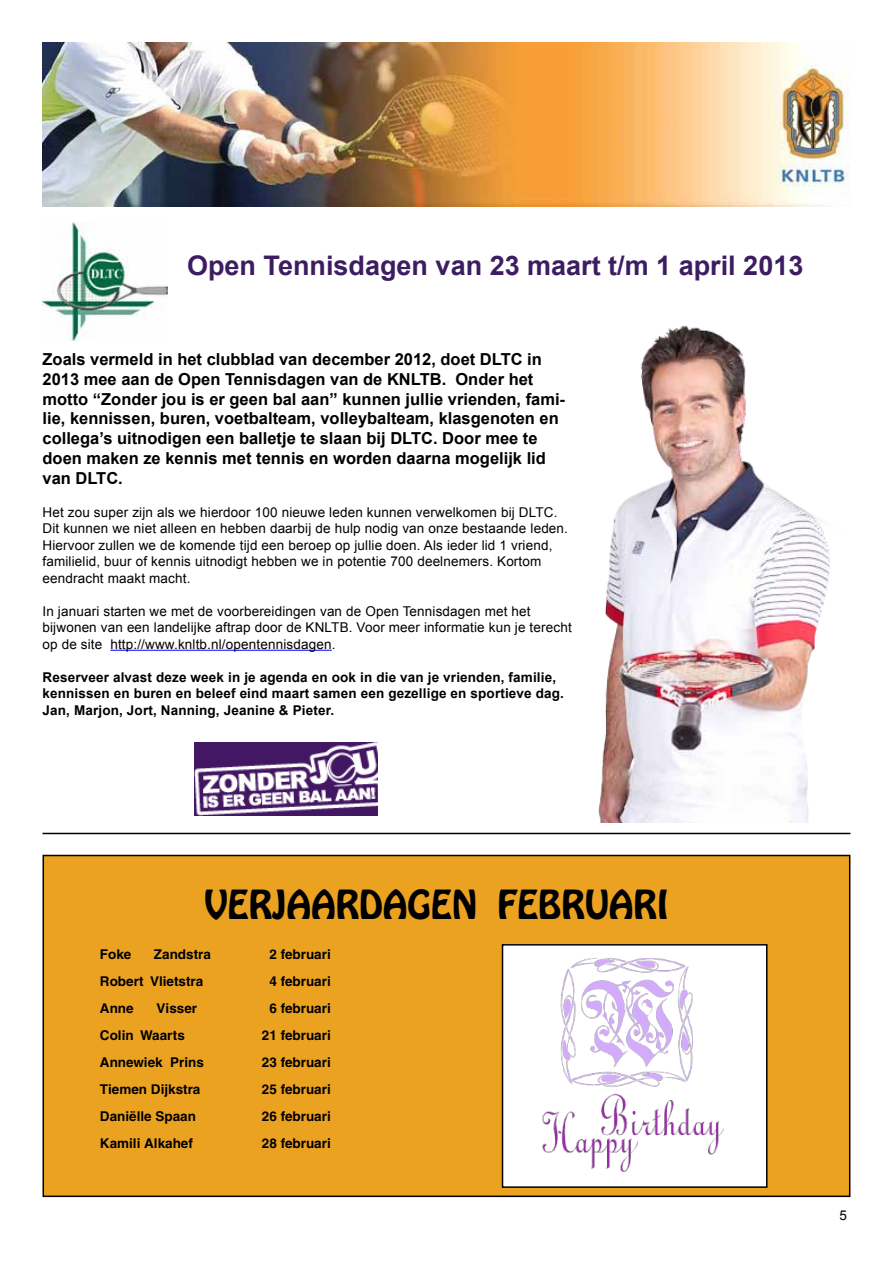
<style>
.page{position:relative;width:893px;height:1263px;background:#fff}
.page>*{position:absolute;margin:0;border:0;box-sizing:border-box;transform-origin:0 0}
.t1{font:35.4px "Hobo Std";color:#000}
.t2{font:700 27px "Arial";color:#3d1d61}
.t3{font:700 16.5px/19.8px "Arial";color:#000}
.t4{font:13.5px/16.5px "Arial";letter-spacing:.01em;color:#000}
.t5{font:700 13.5px "Helvetica";color:#000}
.t6{font:700 13.5px/16.5px "Arial";letter-spacing:.01em;color:#000}
</style>
<div class="page">
<div style="left:43px;top:855px;width:807px;height:341px;background:#eca221"></div>
<div style="left:43px;top:855px;width:807px;height:342px;border:2px solid #000"></div>
<hr style="left:110px;top:650px;width:222px;height:1px;background:#00f">
<img style="left:195px;top:742px;width:182px;height:73px">
<img style="left:43px;top:222px;width:124px;height:118px">
<img style="left:598px;top:325px;width:232px;height:498px">
<img style="left:43px;top:43px;width:806px;height:164px">
<div style="left:502px;top:945px;width:265px;height:242px;background:#fff"></div>
<div style="left:502px;top:944px;width:265px;height:244px;border:2px solid #000"></div>
<img style="left:542px;top:959px;width:181px;height:212px">
<hr style="left:43px;top:833px;width:807px;height:1px;background:#000">
<h2 class="t2" style="left:187px;top:247px;width:618px">Open Tennisdagen van 23 maart t/m 1 april 2013</h2>
<p class="t3" style="left:43px;top:350px;width:524px">Zoals vermeld in het clubblad van december 2012, doet DLTC in 2013 mee aan de Open Tennisdagen van de KNLTB. Onder het motto “Zonder jou is er geen bal aan” kunnen jullie vrienden, fami&shy;lie, kennissen, buren, voetbalteam, volleybalteam, klasgenoten en collega’s uitnodigen een balletje te slaan bij DLTC. Door mee te doen maken ze kennis met tennis en worden daarna mogelijk lid van DLTC.</p>
<p class="t4" style="left:43px;top:504px;width:527px">Het zou super zijn als we hierdoor 100 nieuwe leden kunnen verwelkomen bij DLTC.<br>Dit kunnen we niet alleen en hebben daarbij de hulp nodig van onze bestaande leden.<br>Hiervoor zullen we de komende tijd een beroep op jullie doen. Als ieder lid 1 vriend, familielid, buur of kennis uitnodigt hebben we in potentie 700 deelnemers. Kortom eendracht maakt macht.</p>
<p class="t4" style="left:43px;top:603px;width:531px">In januari starten we met de voorbereidingen van de Open Tennisdagen met het bijwonen van een landelijke aftrap door de KNLTB. Voor meer informatie kun je terecht op de site http://www.knltb.nl/opentennisdagen.</p>
<p class="t6" style="left:43px;top:669px;width:523px">Reserveer alvast deze week in je agenda en ook in die van je vrienden, familie, kennissen en buren en beleef eind maart samen een gezellige en sportieve dag.<br>Jan, Marjon, Jort, Nanning, Jeanine &amp; Pieter.</p>
<h1 class="t1" style="left:205px;top:880px;width:465px">VERJAARDAGEN FEBRUARI</h1>
<p class="t5" style="left:100px;top:946px;width:33px">Foke</p>
<p class="t5" style="left:154px;top:946px;width:59px">Zandstra</p>
<p class="t5" style="left:269px;top:946px;width:63px">2 februari</p>
<p class="t5" style="left:100px;top:973px;width:105px">Robert Vlietstra</p>
<p class="t5" style="left:269px;top:973px;width:63px">4 februari</p>
<p class="t5" style="left:100px;top:1000px;width:35px">Anne</p>
<p class="t5" style="left:157px;top:1000px;width:42px">Visser</p>
<p class="t5" style="left:269px;top:1000px;width:63px">6 februari</p>
<p class="t5" style="left:100px;top:1027px;width:86px">Colin Waarts</p>
<p class="t5" style="left:262px;top:1027px;width:70px">21 februari</p>
<p class="t5" style="left:100px;top:1054px;width:106px">Annewiek Prins</p>
<p class="t5" style="left:262px;top:1054px;width:70px">23 februari</p>
<p class="t5" style="left:100px;top:1081px;width:102px">Tiemen Dijkstra</p>
<p class="t5" style="left:262px;top:1081px;width:70px">25 februari</p>
<p class="t5" style="left:100px;top:1108px;width:98px">Daniëlle Spaan</p>
<p class="t5" style="left:262px;top:1108px;width:70px">26 februari</p>
<p class="t5" style="left:100px;top:1135px;width:95px">Kamili Alkahef</p>
<p class="t5" style="left:262px;top:1135px;width:70px">28 februari</p>
<p class="t4" style="left:839px;top:1207px;width:9px">5</p>
</div>
